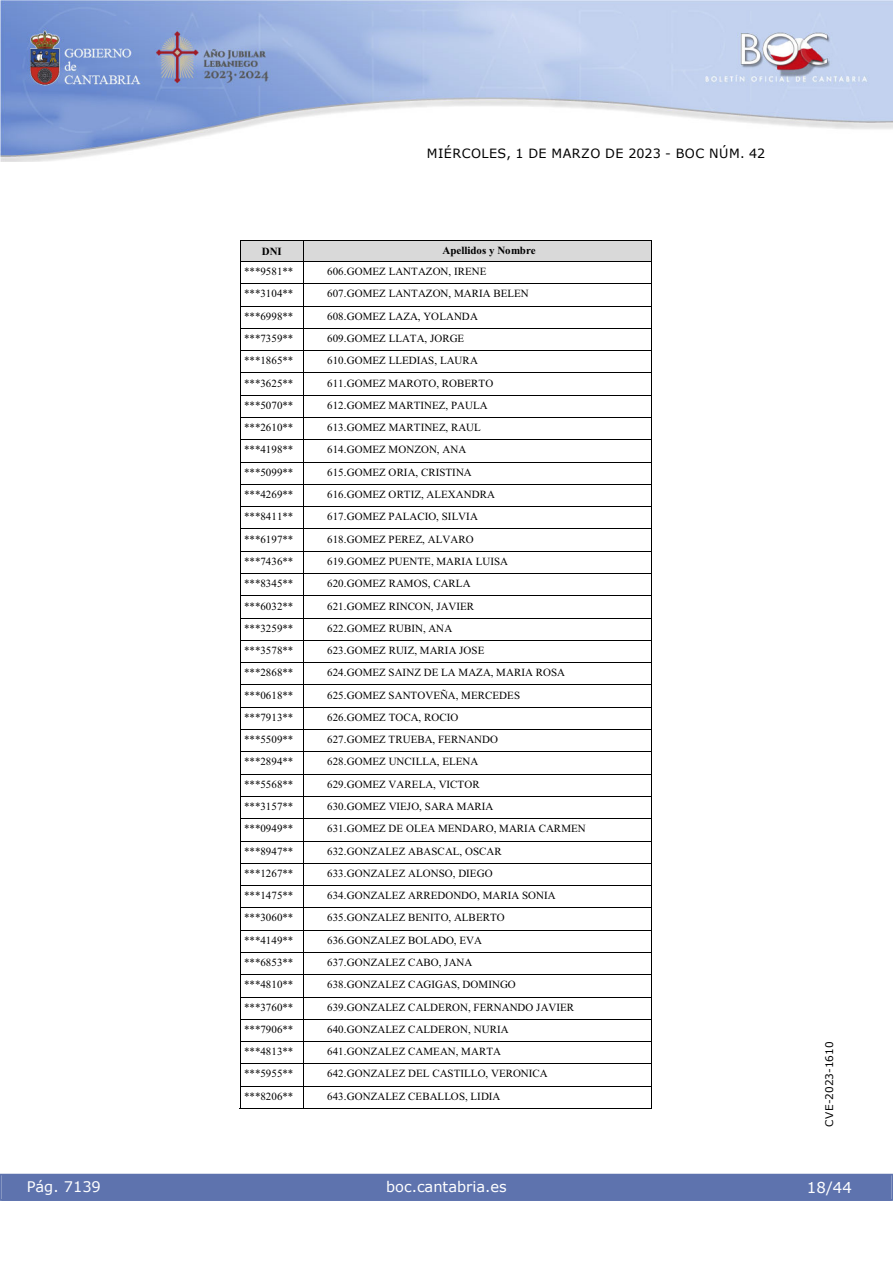
<style>
.page{position:relative;width:893px;height:1263px;background:#fff}
.page>*{position:absolute;margin:0;border:0;box-sizing:border-box;transform-origin:0 0}
.t1{font:15px "Verdana 2";color:#fff}
.t2{font:14.55px "Verdana 2";color:#fff}
.t3{font:12.75px "Verdana 2";letter-spacing:.035em;color:#000}
.t4{font:10.95px "Times New Roman";color:#000}
.t5{font:700 10.95px "Times New Roman";color:#000}
.t6{font:10.5px "Verdana 2";color:#000}
</style>
<div class="page">
<img style="left:0;top:0;width:893px;height:161px">
<div style="left:1px;top:1174px;width:890px;height:27px;background:#5e73ae"></div>
<div style="left:240px;top:240px;width:63px;height:21px;background:#d9d9d9"></div>
<div style="left:304px;top:240px;width:348px;height:21px;background:#d9d9d9"></div>
<hr style="left:240px;top:240px;width:412px;height:1px;background:#000">
<hr style="left:240px;top:261px;width:412px;height:1px;background:#000">
<hr style="left:240px;top:283px;width:412px;height:1px;background:#000">
<hr style="left:240px;top:306px;width:412px;height:1px;background:#000">
<hr style="left:240px;top:328px;width:412px;height:1px;background:#000">
<hr style="left:240px;top:350px;width:412px;height:1px;background:#000">
<hr style="left:240px;top:373px;width:412px;height:1px;background:#000">
<hr style="left:240px;top:395px;width:412px;height:1px;background:#000">
<hr style="left:240px;top:417px;width:412px;height:1px;background:#000">
<hr style="left:240px;top:439px;width:412px;height:1px;background:#000">
<hr style="left:240px;top:462px;width:412px;height:1px;background:#000">
<hr style="left:240px;top:484px;width:412px;height:1px;background:#000">
<hr style="left:240px;top:506px;width:412px;height:1px;background:#000">
<hr style="left:240px;top:529px;width:412px;height:1px;background:#000">
<hr style="left:240px;top:551px;width:412px;height:1px;background:#000">
<hr style="left:240px;top:573px;width:412px;height:1px;background:#000">
<hr style="left:240px;top:595px;width:412px;height:1px;background:#000">
<hr style="left:240px;top:618px;width:412px;height:1px;background:#000">
<hr style="left:240px;top:640px;width:412px;height:1px;background:#000">
<hr style="left:240px;top:662px;width:412px;height:1px;background:#000">
<hr style="left:240px;top:685px;width:412px;height:1px;background:#000">
<hr style="left:240px;top:707px;width:412px;height:1px;background:#000">
<hr style="left:240px;top:729px;width:412px;height:1px;background:#000">
<hr style="left:240px;top:752px;width:412px;height:1px;background:#000">
<hr style="left:240px;top:774px;width:412px;height:1px;background:#000">
<hr style="left:240px;top:796px;width:412px;height:1px;background:#000">
<hr style="left:240px;top:818px;width:412px;height:1px;background:#000">
<hr style="left:240px;top:841px;width:412px;height:1px;background:#000">
<hr style="left:240px;top:863px;width:412px;height:1px;background:#000">
<hr style="left:240px;top:885px;width:412px;height:1px;background:#000">
<hr style="left:240px;top:908px;width:412px;height:1px;background:#000">
<hr style="left:240px;top:930px;width:412px;height:1px;background:#000">
<hr style="left:240px;top:952px;width:412px;height:1px;background:#000">
<hr style="left:240px;top:974px;width:412px;height:1px;background:#000">
<hr style="left:240px;top:997px;width:412px;height:1px;background:#000">
<hr style="left:240px;top:1019px;width:412px;height:1px;background:#000">
<hr style="left:240px;top:1041px;width:412px;height:1px;background:#000">
<hr style="left:240px;top:1063px;width:412px;height:1px;background:#000">
<hr style="left:240px;top:1086px;width:412px;height:1px;background:#000">
<svg style="left:240px;top:241px;width:1px;height:867px"></svg>
<hr style="left:240px;top:1108px;width:63px;height:1px;background:#000">
<svg style="left:303px;top:241px;width:1px;height:868px"></svg>
<hr style="left:304px;top:1108px;width:348px;height:1px;background:#000">
<p class="t3" style="left:427px;top:144px;width:340px">MIÉRCOLES, 1 DE MARZO DE 2023 - BOC NÚM. 42</p>
<p class="t5" style="left:262px;top:243px;width:22px">DNI</p>
<p class="t5" style="left:442px;top:242px;width:95px">Apellidos y Nombre</p>
<p class="t4" style="left:244px;top:264px;width:51px">***9581**</p>
<p class="t4" style="left:327px;top:264px;width:161px">606.GOMEZ LANTAZON, IRENE</p>
<p class="t4" style="left:244px;top:286px;width:51px">***3104**</p>
<p class="t4" style="left:327px;top:286px;width:203px">607.GOMEZ LANTAZON, MARIA BELEN</p>
<p class="t4" style="left:244px;top:308px;width:51px">***6998**</p>
<p class="t4" style="left:327px;top:308px;width:152px">608.GOMEZ LAZA, YOLANDA</p>
<p class="t4" style="left:244px;top:331px;width:51px">***7359**</p>
<p class="t4" style="left:327px;top:331px;width:139px">609.GOMEZ LLATA, JORGE</p>
<p class="t4" style="left:244px;top:353px;width:51px">***1865**</p>
<p class="t4" style="left:327px;top:353px;width:152px">610.GOMEZ LLEDIAS, LAURA</p>
<p class="t4" style="left:244px;top:375px;width:51px">***3625**</p>
<p class="t4" style="left:327px;top:375px;width:168px">611.GOMEZ MAROTO, ROBERTO</p>
<p class="t4" style="left:244px;top:397px;width:51px">***5070**</p>
<p class="t4" style="left:327px;top:397px;width:162px">612.GOMEZ MARTINEZ, PAULA</p>
<p class="t4" style="left:244px;top:420px;width:51px">***2610**</p>
<p class="t4" style="left:327px;top:420px;width:155px">613.GOMEZ MARTINEZ, RAUL</p>
<p class="t4" style="left:244px;top:442px;width:51px">***4198**</p>
<p class="t4" style="left:327px;top:442px;width:141px">614.GOMEZ MONZON, ANA</p>
<p class="t4" style="left:244px;top:464px;width:51px">***5099**</p>
<p class="t4" style="left:327px;top:464px;width:146px">615.GOMEZ ORIA, CRISTINA</p>
<p class="t4" style="left:244px;top:487px;width:51px">***4269**</p>
<p class="t4" style="left:327px;top:487px;width:169px">616.GOMEZ ORTIZ, ALEXANDRA</p>
<p class="t4" style="left:244px;top:509px;width:51px">***8411**</p>
<p class="t4" style="left:327px;top:509px;width:152px">617.GOMEZ PALACIO, SILVIA</p>
<p class="t4" style="left:244px;top:531px;width:51px">***6197**</p>
<p class="t4" style="left:327px;top:531px;width:148px">618.GOMEZ PEREZ, ALVARO</p>
<p class="t4" style="left:244px;top:553px;width:51px">***7436**</p>
<p class="t4" style="left:327px;top:553px;width:183px">619.GOMEZ PUENTE, MARIA LUISA</p>
<p class="t4" style="left:244px;top:576px;width:51px">***8345**</p>
<p class="t4" style="left:327px;top:576px;width:145px">620.GOMEZ RAMOS, CARLA</p>
<p class="t4" style="left:244px;top:598px;width:51px">***6032**</p>
<p class="t4" style="left:327px;top:598px;width:149px">621.GOMEZ RINCON, JAVIER</p>
<p class="t4" style="left:244px;top:620px;width:51px">***3259**</p>
<p class="t4" style="left:327px;top:620px;width:127px">622.GOMEZ RUBIN, ANA</p>
<p class="t4" style="left:244px;top:643px;width:51px">***3578**</p>
<p class="t4" style="left:327px;top:643px;width:159px">623.GOMEZ RUIZ, MARIA JOSE</p>
<p class="t4" style="left:244px;top:665px;width:51px">***2868**</p>
<p class="t4" style="left:327px;top:665px;width:240px">624.GOMEZ SAINZ DE LA MAZA, MARIA ROSA</p>
<p class="t4" style="left:244px;top:687px;width:51px">***0618**</p>
<p class="t4" style="left:327px;top:687px;width:194px">625.GOMEZ SANTOVEÑA, MERCEDES</p>
<p class="t4" style="left:244px;top:709px;width:51px">***7913**</p>
<p class="t4" style="left:327px;top:709px;width:133px">626.GOMEZ TOCA, ROCIO</p>
<p class="t4" style="left:244px;top:732px;width:51px">***5509**</p>
<p class="t4" style="left:327px;top:732px;width:172px">627.GOMEZ TRUEBA, FERNANDO</p>
<p class="t4" style="left:244px;top:754px;width:51px">***2894**</p>
<p class="t4" style="left:327px;top:754px;width:153px">628.GOMEZ UNCILLA, ELENA</p>
<p class="t4" style="left:244px;top:776px;width:51px">***5568**</p>
<p class="t4" style="left:327px;top:776px;width:154px">629.GOMEZ VARELA, VICTOR</p>
<p class="t4" style="left:244px;top:799px;width:51px">***3157**</p>
<p class="t4" style="left:327px;top:799px;width:168px">630.GOMEZ VIEJO, SARA MARIA</p>
<p class="t4" style="left:244px;top:821px;width:51px">***0949**</p>
<p class="t4" style="left:327px;top:821px;width:260px">631.GOMEZ DE OLEA MENDARO, MARIA CARMEN</p>
<p class="t4" style="left:244px;top:843px;width:51px">***8947**</p>
<p class="t4" style="left:327px;top:843px;width:176px">632.GONZALEZ ABASCAL, OSCAR</p>
<p class="t4" style="left:244px;top:865px;width:51px">***1267**</p>
<p class="t4" style="left:327px;top:865px;width:167px">633.GONZALEZ ALONSO, DIEGO</p>
<p class="t4" style="left:244px;top:888px;width:51px">***1475**</p>
<p class="t4" style="left:327px;top:888px;width:230px">634.GONZALEZ ARREDONDO, MARIA SONIA</p>
<p class="t4" style="left:244px;top:910px;width:51px">***3060**</p>
<p class="t4" style="left:327px;top:910px;width:179px">635.GONZALEZ BENITO, ALBERTO</p>
<p class="t4" style="left:244px;top:932px;width:51px">***4149**</p>
<p class="t4" style="left:327px;top:932px;width:156px">636.GONZALEZ BOLADO, EVA</p>
<p class="t4" style="left:244px;top:955px;width:51px">***6853**</p>
<p class="t4" style="left:327px;top:955px;width:147px">637.GONZALEZ CABO, JANA</p>
<p class="t4" style="left:244px;top:977px;width:51px">***4810**</p>
<p class="t4" style="left:327px;top:977px;width:190px">638.GONZALEZ CAGIGAS, DOMINGO</p>
<p class="t4" style="left:244px;top:999px;width:51px">***3760**</p>
<p class="t4" style="left:327px;top:999px;width:248px">639.GONZALEZ CALDERON, FERNANDO JAVIER</p>
<p class="t4" style="left:244px;top:1021px;width:51px">***7906**</p>
<p class="t4" style="left:327px;top:1021px;width:183px">640.GONZALEZ CALDERON, NURIA</p>
<p class="t4" style="left:244px;top:1044px;width:51px">***4813**</p>
<p class="t4" style="left:327px;top:1044px;width:176px">641.GONZALEZ CAMEAN, MARTA</p>
<p class="t4" style="left:244px;top:1066px;width:51px">***5955**</p>
<p class="t4" style="left:327px;top:1066px;width:222px">642.GONZALEZ DEL CASTILLO, VERONICA</p>
<p class="t4" style="left:244px;top:1088px;width:51px">***8206**</p>
<p class="t4" style="left:327px;top:1088px;width:175px">643.GONZALEZ CEBALLOS, LIDIA</p>
<h2 class="t2" style="left:27px;top:1177px;width:76px">Pág. 7139</h2>
<h2 class="t2" style="left:386px;top:1177px;width:122px">boc.cantabria.es</h2>
<p class="t6" style="left:822px;top:1126px;width:87px;rotate:-90deg">CVE-2023-1610</p>
<h1 class="t1" style="left:807px;top:1177px;width:46px">18/44</h1>
</div>
